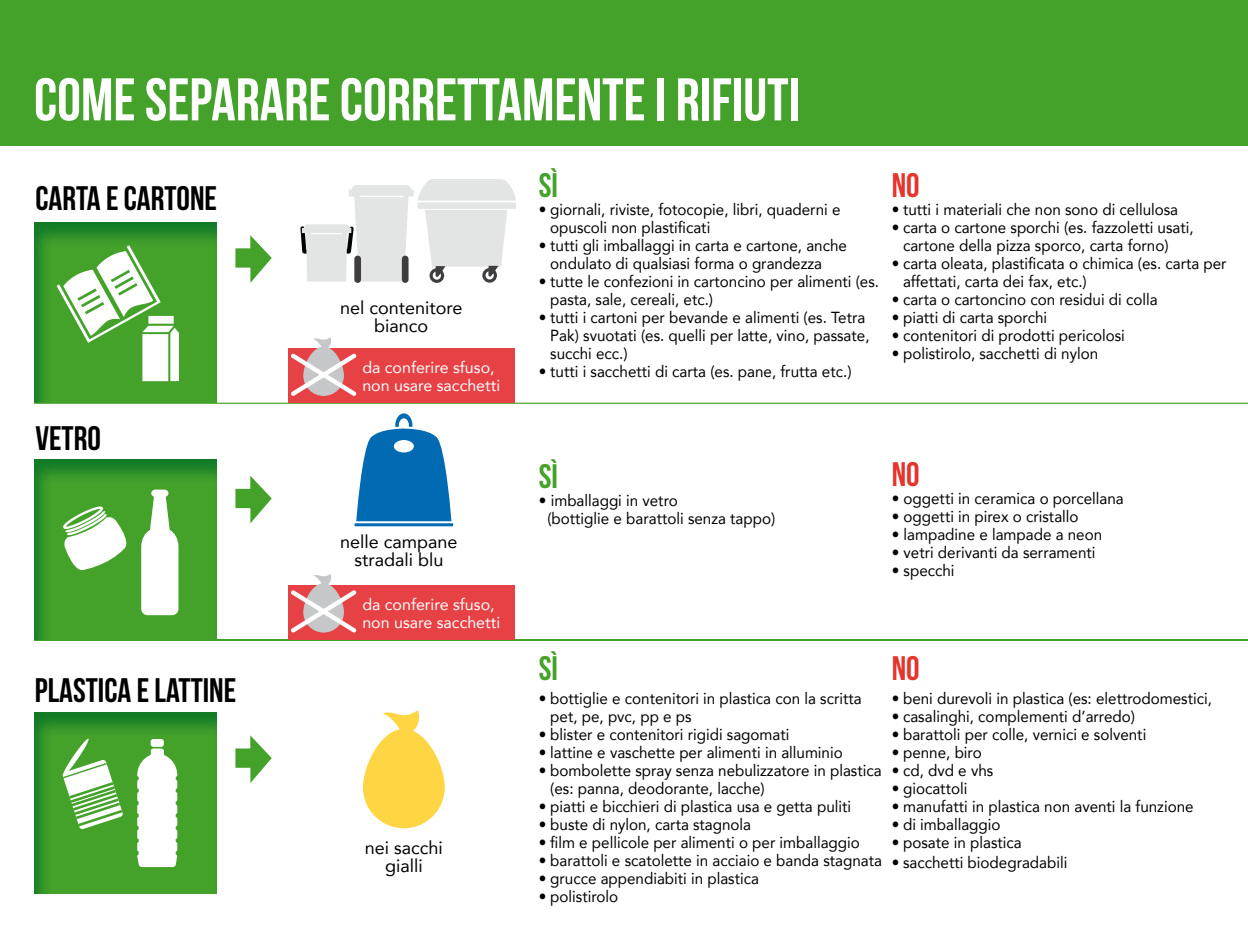
<style>
.page{position:relative;width:1248px;height:936px;background:#fff}
.page>*{position:absolute;margin:0;border:0;box-sizing:border-box;transform-origin:0 0}
.t1{font:60px "Bebas Neue";color:#fff}
.t2{font:34px "Bebas Neue";color:#000}
.t3{font:34px "Bebas Neue";color:#44a22b}
.t4{font:34px "Bebas Neue";color:#e5352d}
.t5{font:18px/18px "Avenir";color:#000;text-align:center}
.t6{font:16px/18px "Avenir";color:#000;scale:.95 1}
.t7{font:16px/18px "Avenir";color:#fff}
</style>
<div class="page">
<svg style="left:235px;top:476px;width:37px;height:47px"></svg>
<svg style="left:235px;top:735px;width:37px;height:48px"></svg>
<svg style="left:235px;top:235px;width:37px;height:48px"></svg>
<hr style="left:34px;top:639px;width:1213px;height:1px;background:#44a22b">
<div style="left:0;top:0;width:1247px;height:145px;background:#44a22b"></div>
<img style="left:34px;top:222px;width:182px;height:180px">
<img style="left:34px;top:459px;width:182px;height:181px">
<img style="left:34px;top:713px;width:182px;height:180px">
<svg style="left:141px;top:489px;width:37px;height:126px"></svg>
<svg style="left:57px;top:245px;width:122px;height:136px"></svg>
<svg style="left:63px;top:503px;width:68px;height:68px"></svg>
<svg style="left:137px;top:739px;width:40px;height:128px"></svg>
<svg style="left:61px;top:738px;width:64px;height:91px"></svg>
<hr style="left:34px;top:402px;width:1213px;height:2px;background:#44a22b">
<svg style="left:363px;top:710px;width:81px;height:118px"></svg>
<div style="left:288px;top:348px;width:226px;height:54px;background:#e64144"></div>
<svg style="left:291px;top:337px;width:66px;height:59px"></svg>
<div style="left:288px;top:585px;width:226px;height:54px;background:#e64144"></div>
<svg style="left:291px;top:574px;width:66px;height:59px"></svg>
<svg style="left:300px;top:179px;width:216px;height:104px"></svg>
<svg style="left:356px;top:413px;width:96px;height:108px"></svg>
<svg style="left:354px;top:521px;width:100px;height:6px"></svg>
<div style="left:394px;top:440px;width:20px;height:12px;background:#fff;border-radius:50%"></div>
<h1 class="t1" style="left:34px;top:67px;width:767px">COME SEPARARE CORRETTAMENTE I RIFIUTI</h1>
<h2 class="t2" style="left:35px;top:179px;width:183px">CARTA E CARTONE</h2>
<h2 class="t2" style="left:35px;top:419px;width:67px">VETRO</h2>
<h2 class="t2" style="left:35px;top:672px;width:203px">PLASTICA E LATTINE</h2>
<p class="t5" style="left:340px;top:298px;width:124px">nel contenitore bianco</p>
<p class="t7" style="left:362px;top:358px;width:139px">da conferire sfuso, non usare sacchetti</p>
<p class="t5" style="left:340px;top:532px;width:119px">nelle campane stradali blu</p>
<p class="t7" style="left:362px;top:594px;width:139px">da conferire sfuso, non usare sacchetti</p>
<p class="t5" style="left:365px;top:838px;width:80px">nei sacchi gialli</p>
<h2 class="t3" style="left:539px;top:166px;width:21px">SÌ</h2>
<p class="t6" style="left:550px;top:200px;width:307px;text-indent:-11px">• giornali, riviste, fotocopie, libri, quaderni e opuscoli non plastificati</p>
<p class="t6" style="left:550px;top:236px;width:314px;text-indent:-11px">• tutti gli imballaggi in carta e cartone, anche ondulato di qualsiasi forma o grandezza</p>
<p class="t6" style="left:550px;top:272px;width:347px;text-indent:-11px">• tutte le confezioni in cartoncino per alimenti (es. pasta, sale, cereali, etc.)</p>
<p class="t6" style="left:550px;top:308px;width:337px;text-indent:-11px">• tutti i cartoni per bevande e alimenti (es. Tetra<br>Pak) svuotati (es. quelli per latte, vino, passate, succhi ecc.)</p>
<p class="t6" style="left:539px;top:362px;width:330px">• tutti i sacchetti di carta (es. pane, frutta etc.)</p>
<h2 class="t4" style="left:891px;top:166px;width:29px">NO</h2>
<p class="t6" style="left:891px;top:200px;width:303px">• tutti i materiali che non sono di cellulosa</p>
<p class="t6" style="left:903px;top:218px;width:307px;text-indent:-11px">• carta o cartone sporchi (es. fazzoletti usati, cartone della pizza sporco, carta forno)</p>
<p class="t6" style="left:903px;top:254px;width:342px;text-indent:-11px">• carta oleata, plastificata o chimica (es. carta per affettati, carta dei fax, etc.)</p>
<p class="t6" style="left:891px;top:290px;width:281px">• carta o cartoncino con residui di colla</p>
<p class="t6" style="left:891px;top:308px;width:165px">• piatti di carta sporchi</p>
<p class="t6" style="left:891px;top:326px;width:247px">• contenitori di prodotti pericolosi</p>
<p class="t6" style="left:891px;top:344px;width:219px">• polistirolo, sacchetti di nylon</p>
<h2 class="t3" style="left:539px;top:457px;width:21px">SÌ</h2>
<p class="t6" style="left:547px;top:490px;width:241px;text-indent:-8px">• imballaggi in vetro<br>(bottiglie e barattoli senza tappo)</p>
<h2 class="t4" style="left:891px;top:455px;width:29px">NO</h2>
<p class="t6" style="left:891px;top:489px;width:246px">• oggetti in ceramica o porcellana</p>
<p class="t6" style="left:891px;top:507px;width:198px">• oggetti in pirex o cristallo</p>
<p class="t6" style="left:891px;top:525px;width:223px">• lampadine e lampade a neon</p>
<p class="t6" style="left:891px;top:543px;width:216px">• vetri derivanti da serramenti</p>
<p class="t6" style="left:891px;top:561px;width:68px">• specchi</p>
<h2 class="t3" style="left:539px;top:649px;width:21px">SÌ</h2>
<p class="t6" style="left:550px;top:689px;width:329px;text-indent:-11px">• bottiglie e contenitori in plastica con la scritta pet, pe, pvc, pp e ps</p>
<p class="t6" style="left:539px;top:725px;width:265px">• blister e contenitori rigidi sagomati</p>
<p class="t6" style="left:539px;top:743px;width:321px">• lattine e vaschette per alimenti in alluminio</p>
<p class="t6" style="left:550px;top:761px;width:350px;text-indent:-11px">• bombolette spray senza nebulizzatore in plastica (es: panna, deodorante, lacche)</p>
<p class="t6" style="left:539px;top:797px;width:330px">• piatti e bicchieri di plastica usa e getta puliti</p>
<p class="t6" style="left:539px;top:815px;width:225px">• buste di nylon, carta stagnola</p>
<p class="t6" style="left:539px;top:833px;width:339px">• film e pellicole per alimenti o per imballaggio</p>
<p class="t6" style="left:539px;top:851px;width:362px">• barattoli e scatolette in acciaio e banda stagnata</p>
<p class="t6" style="left:539px;top:869px;width:233px">• grucce appendiabiti in plastica</p>
<p class="t6" style="left:539px;top:887px;width:85px">• polistirolo</p>
<h2 class="t4" style="left:891px;top:649px;width:29px">NO</h2>
<p class="t6" style="left:891px;top:689px;width:338px">• beni durevoli in plastica (es: elettrodomestici,</p>
<p class="t6" style="left:891px;top:707px;width:257px">• casalinghi, complementi d’arredo)</p>
<p class="t6" style="left:891px;top:725px;width:269px">• barattoli per colle, vernici e solventi</p>
<p class="t6" style="left:891px;top:743px;width:96px">• penne, biro</p>
<p class="t6" style="left:891px;top:761px;width:108px">• cd, dvd e vhs</p>
<p class="t6" style="left:891px;top:779px;width:81px">• giocattoli</p>
<p class="t6" style="left:891px;top:797px;width:319px">• manufatti in plastica non aventi la funzione</p>
<p class="t6" style="left:891px;top:815px;width:116px">• di imballaggio</p>
<p class="t6" style="left:891px;top:833px;width:138px">• posate in plastica</p>
<p class="t6" style="left:891px;top:853px;width:186px">• sacchetti biodegradabili</p>
</div>
